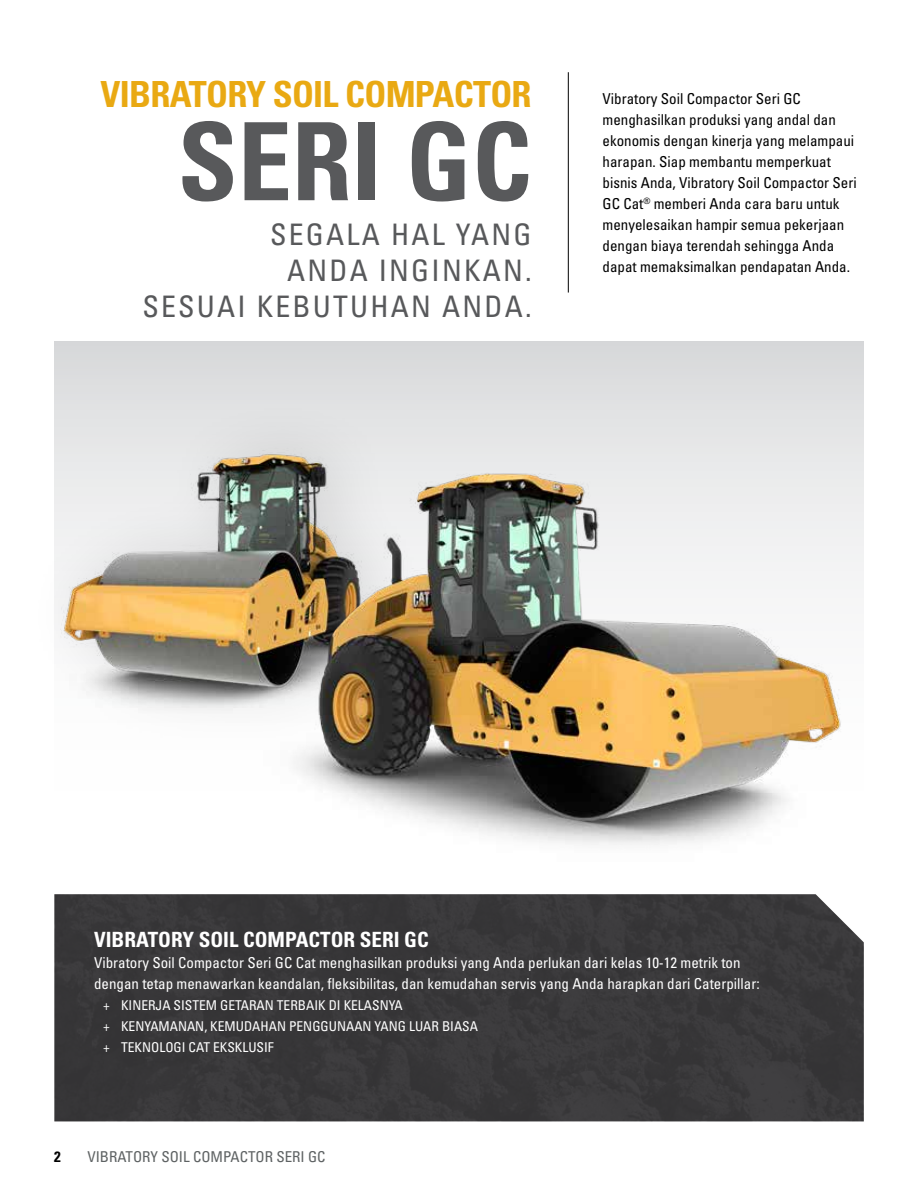
<style>
.page{position:relative;width:918px;height:1188px;background:#fff}
.page>*{position:absolute;margin:0;border:0;box-sizing:border-box;transform-origin:0 0}
.t1{font:700 condensed 108px "Univers LT Std";color:#58595b}
.t2{font:700 condensed 36px "Univers LT Std";letter-spacing:-.02em;color:#e9a913}
.t3{font:condensed 29.7px/36px "Univers LT Std";letter-spacing:.075em;color:#58595b;text-align:right}
.t4{font:700 condensed 21px "Univers LT Std";color:#fff}
.t5{font:condensed 15px/21px "Univers LT Std";color:#000}
.t6{font:condensed 15px/21px "Univers LT Std";color:#fff}
.t7{font:condensed 15px "Univers LT";color:#5e6263}
.t8{font:700 condensed 15px "Univers LT";color:#000}
.t9{font:condensed 13.5px/21px "Univers LT Std";color:#fff}
.s1{font-family:"Univers LT"}
</style>
<div class="page">
<hr style="left:568px;top:72px;width:1px;height:221px;background:#000">
<div style="left:54px;top:894px;width:810px;height:227px;background:#39383a"></div>
<div style="left:54px;top:341px;width:810px;height:47px;background:#d8dadb"></div>
<img style="left:54px;top:388px;width:79px;height:319px">
<img style="left:133px;top:369px;width:731px;height:476px">
<h2 class="t2" style="left:101px;top:72px;width:433px">VIBRATORY SOIL COMPACTOR</h2>
<h1 class="t1" style="left:178px;top:96px;width:356px">SERI GC</h1>
<h3 class="t3" style="left:142px;top:216px;width:391px">SEGALA HAL YANG<br>ANDA INGINKAN.<br>SESUAI KEBUTUHAN ANDA.</h3>
<p class="t5" style="left:603px;top:88px;width:256px">Vibratory Soil Compactor Seri GC menghasilkan produksi yang andal dan ekonomis dengan kinerja yang melampaui harapan. Siap membantu memperkuat bisnis Anda, Vibratory Soil Compactor Seri GC Cat<sup>®</sup> memberi Anda cara baru untuk menyelesaikan hampir semua pekerjaan dengan biaya terendah sehingga Anda dapat memaksimalkan pendapatan Anda.</p>
<h3 class="t4" style="left:94px;top:927px;width:336px">VIBRATORY SOIL COMPACTOR SERI GC</h3>
<p class="t6" style="left:94px;top:952px;width:667px">Vibratory Soil Compactor Seri GC Cat menghasilkan produksi yang Anda perlukan dari kelas 10-12 metrik ton dengan tetap menawarkan keandalan, fleksibilitas, dan kemudahan servis yang Anda harapkan dari Caterpillar:</p>
<p class="t9" style="left:103px;top:994px;width:376px"><span class="s1">+</span> KINERJA SISTEM GETARAN TERBAIK DI KELASNYA<br><span class="s1">+</span> KENYAMANAN, KEMUDAHAN PENGGUNAAN YANG LUAR BIASA <span class="s1">+</span> TEKNOLOGI CAT EKSKLUSIF</p>
<p class="t8" style="left:54px;top:1147px;width:8px">2</p>
<p class="t7" style="left:87px;top:1147px;width:240px">VIBRATORY SOIL COMPACTOR SERI GC</p>
</div>
